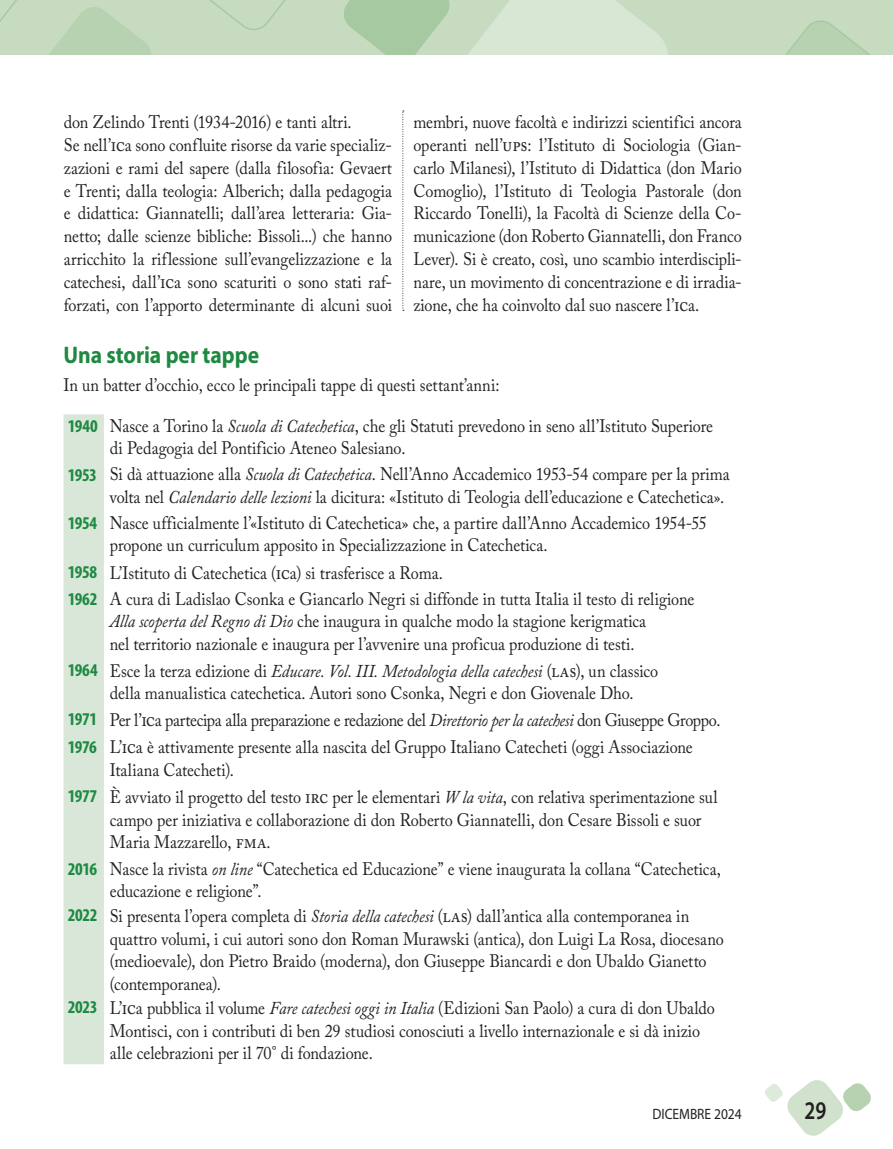
<style>
.page{position:relative;width:893px;height:1149px;background:#fff}
.page>*{position:absolute;margin:0;border:0;box-sizing:border-box;transform-origin:0 0}
.t1{font:600 25.5px "Myriad Pro";color:#231f20;scale:.8 1}
.t2{font:700 24px "Myriad Pro";letter-spacing:-.005em;color:#1d8941;scale:.9 1}
.t3{font:18px/22.8px "Adobe Caslon Pro";letter-spacing:-.01em;color:#231f20;scale:.9 1}
.t4{font:15px "Myriad Pro";color:#231f20;scale:.9 1}
.s1{font-size:19.5px}
.s2{font-family:"Myriad Pro";font-weight:700;font-stretch:condensed;color:#1d8941}
.s3{font-style:italic}
</style>
<div class="page">
<svg style="left:402px;top:111px;width:2px;height:200px"></svg>
<div style="left:63px;top:414px;width:41px;height:649px;background:#d8e7d8"></div>
<div style="left:0;top:0;width:893px;height:54px;background:#c7dbc1"></div>
<svg style="left:49px;top:7px;width:102px;height:47px"></svg>
<svg style="left:0;top:0;width:17px;height:22px"></svg>
<svg style="left:344px;top:0;width:324px;height:54px"></svg>
<svg style="left:786px;top:20px;width:83px;height:34px"></svg>
<svg style="left:209px;top:0;width:77px;height:30px"></svg>
<svg style="left:765px;top:1080px;width:106px;height:56px"></svg>
<p class="t3" style="left:64px;top:110px;width:366px">don Zelindo Trenti (1934-2016) e tanti altri.<br>Se nell’<span class="s1">ic</span>a sono confluite risorse da varie specializ&shy;zazioni e rami del sapere (dalla filosofia: Gevaert e Trenti; dalla teologia: Alberich; dalla pedagogia e didattica: Giannatelli; dall’area letteraria: Gia&shy;netto; dalle scienze bibliche: Bissoli...) che hanno arricchito la riflessione sull’evangelizzazione e la catechesi, dall’<span class="s1">ic</span>a sono scaturiti o sono stati raf&shy;forzati, con l’apporto determinante di alcuni suoi</p>
<p class="t3" style="left:413px;top:110px;width:366px;text-align:justify">membri, nuove facoltà e indirizzi scientifici ancora operanti nell’<span class="s1">ups</span>: l’Istituto di Sociologia (Gian&shy;carlo Milanesi), l’Istituto di Didattica (don Mario Comoglio), l’Istituto di Teologia Pastorale (don Riccardo Tonelli), la Facoltà di Scienze della Co&shy;municazione (don Roberto Giannatelli, don Franco Lever). Si è creato, così, uno scambio interdiscipli&shy;nare, un movimento di concentrazione e di irradia&shy;zione, che ha coinvolto dal suo nascere l’<span class="s1">ic</span>a.</p>
<h2 class="t2" style="left:63px;top:339px;width:219px">Una storia per tappe</h2>
<p class="t3" style="left:63px;top:373px;width:486px">In un batter d’occhio, ecco le principali tappe di questi settant’anni:</p>
<p class="t3" style="left:110px;top:414px;width:672px;text-indent:-42px"><span class="s2">1940</span> Nasce a Torino la <span class="s3">Scuola di Catechetica</span>, che gli Statuti prevedono in seno all’Istituto Superiore di Pedagogia del Pontificio Ateneo Salesiano.</p>
<p class="t3" style="left:110px;top:462px;width:690px;text-indent:-42px"><span class="s2">1953</span> Si dà attuazione alla <span class="s3">Scuola di Catechetica</span>. Nell’Anno Accademico 1953-54 compare per la prima volta nel <span class="s3">Calendario delle lezioni</span> la dicitura: «Istituto di Teologia dell’educazione e Catechetica».</p>
<p class="t3" style="left:110px;top:511px;width:665px;text-indent:-42px"><span class="s2">1954</span> Nasce ufficialmente l’«Istituto di Catechetica» che, a partire dall’Anno Accademico 1954-55 propone un curriculum apposito in Specializzazione in Catechetica.</p>
<p class="t3" style="left:68px;top:559px;width:698px;line-height:26px"><span class="s2">1958</span> L’Istituto di Catechetica (<span class="s1">ic</span>a) si trasferisce a Roma.<br><span class="s2">1962</span> A cura di Ladislao Csonka e Giancarlo Negri si diffonde in tutta Italia il testo di religione</p>
<p class="t3" style="left:110px;top:609px;width:597px"><span class="s3">Alla scoperta del Regno di Dio</span> che inaugura in qualche modo la stagione kerigmatica nel territorio nazionale e inaugura per l’avvenire una proficua produzione di testi.</p>
<p class="t3" style="left:110px;top:659px;width:611px;text-indent:-42px"><span class="s2">1964</span> Esce la terza edizione di <span class="s3">Educare. Vol. III. Metodologia della catechesi</span> (<span class="s1">las</span>), un classico della manualistica catechetica. Autori sono Csonka, Negri e don Giovenale Dho.</p>
<p class="t3" style="left:68px;top:706px;width:727px;line-height:27.2px"><span class="s2">1971</span> Per l’<span class="s1">ic</span>a partecipa alla preparazione e redazione del <span class="s3">Direttorio per la catechesi</span> don Giuseppe Groppo.<br><span class="s2">1976</span> L’<span class="s1">ic</span>a è attivamente presente alla nascita del Gruppo Italiano Catecheti (oggi Associazione</p>
<p class="t3" style="left:68px;top:755px;width:724px;line-height:27.2px;text-indent:42px">Italiana Catecheti).<br><span class="s2">1977</span> È avviato il progetto del testo <span class="s1">irc</span> per le elementari <span class="s3">W la vita</span>, con relativa sperimentazione sul</p>
<p class="t3" style="left:110px;top:807px;width:659px">campo per iniziativa e collaborazione di don Roberto Giannatelli, don Cesare Bissoli e suor<br>Maria Mazzarello, <span class="s1">fma</span>.</p>
<p class="t3" style="left:110px;top:857px;width:680px;text-indent:-42px"><span class="s2">2016</span> Nasce la rivista <span class="s3">on line</span> “Catechetica ed Educazione” e viene inaugurata la collana “Catechetica, educazione e religione”.</p>
<p class="t3" style="left:110px;top:904px;width:684px;text-indent:-42px"><span class="s2">2022</span> Si presenta l’opera completa di <span class="s3">Storia della catechesi</span> (<span class="s1">las</span>) dall’antica alla contemporanea in quattro volumi, i cui autori sono don Roman Murawski (antica), don Luigi La Rosa, diocesano (medioevale), don Pietro Braido (moderna), don Giuseppe Biancardi e don Ubaldo Gianetto (contemporanea).</p>
<p class="t3" style="left:110px;top:996px;width:674px;text-indent:-42px"><span class="s2">2023</span> L’<span class="s1">ic</span>a pubblica il volume <span class="s3">Fare catechesi oggi in Italia</span> (Edizioni San Paolo) a cura di don Ubaldo<br>Montisci, con i contributi di ben 29 studiosi conosciuti a livello internazionale e si dà inizio alle celebrazioni per il 70° di fondazione.</p>
<p class="t4" style="left:652px;top:1104px;width:101px">DICEMBRE 2024</p>
<h1 class="t1" style="left:804px;top:1093px;width:29px">29</h1>
</div>
